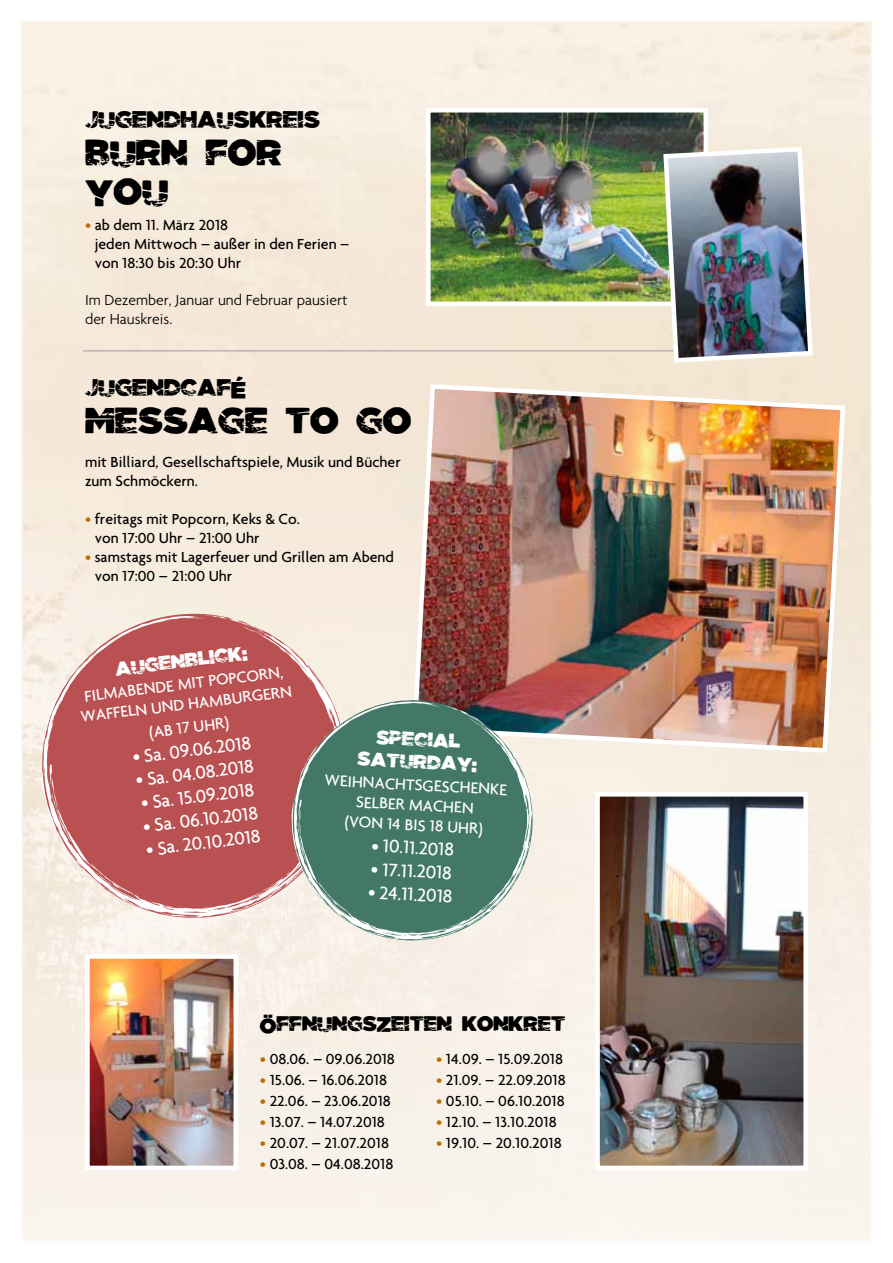
<style>
.page{position:relative;width:893px;height:1263px;background:#fff}
.page>*{position:absolute;margin:0;border:0;box-sizing:border-box;transform-origin:0 0}
.t1{font:42px/39px "Tomb Raider";color:#000}
.t2{font:27px "Tomb Raider";color:#000}
.t3{font:24px "Tomb Raider";color:#000}
.t4{font:22.35px/22.4px "Tomb Raider";color:#fff;text-align:center}
.t5{font:500 19.5px "Agenda";color:#fff}
.t6{font:500 16.8px/20.1px "Agenda";color:#fff;text-align:center}
.t7{font:500 15.75px/18.9px "Agenda";color:#000}
.t8{font:300 15.75px/18.9px "Agenda";color:#000}
.s1{color:#bb6f00}
</style>
<div class="page">
<hr style="left:83px;top:350px;width:725px;height:1px;background:#9c9c9d">
<img style="left:431px;top:113px;width:272px;height:188px">
<div style="left:426px;top:108px;width:282px;height:198px;border:4px solid #fff"></div>
<img style="left:661px;top:144px;width:154px;height:221px">
<img style="left:600px;top:797px;width:203px;height:368px">
<div style="left:595px;top:792px;width:213px;height:378px;border:4px solid #fff"></div>
<img style="left:90px;top:959px;width:143px;height:206px">
<div style="left:85px;top:954px;width:153px;height:216px;border:4px solid #fff"></div>
<img style="left:410px;top:382px;width:437px;height:373px">
<svg style="left:33px;top:605px;width:322px;height:322px;background:#f5ece1"></svg>
<svg style="left:43px;top:616px;width:303px;height:301px;background:#c77573"></svg>
<svg style="left:205px;top:615px;width:76px;height:29px;background:#ce8985"></svg>
<svg style="left:233px;top:903px;width:7px;height:8px"></svg>
<svg style="left:40px;top:673px;width:94px;height:222px;background:#c97a79"></svg>
<svg style="left:78px;top:633px;width:41px;height:33px"></svg>
<svg style="left:178px;top:618px;width:17px;height:2px"></svg>
<svg style="left:289px;top:697px;width:247px;height:247px;background:#dbc4bd"></svg>
<svg style="left:294px;top:701px;width:238px;height:239px;background:#668d7f"></svg>
<svg style="left:441px;top:704px;width:56px;height:33px;background:#406660"></svg>
<svg style="left:523px;top:860px;width:3px;height:5px"></svg>
<svg style="left:525px;top:798px;width:4px;height:14px"></svg>
<svg style="left:527px;top:823px;width:4px;height:17px"></svg>
<svg style="left:521px;top:847px;width:3px;height:7px"></svg>
<svg style="left:486px;top:890px;width:19px;height:19px"></svg>
<svg style="left:508px;top:877px;width:9px;height:6px"></svg>
<svg style="left:423px;top:934px;width:6px;height:5px"></svg>
<svg style="left:437px;top:915px;width:42px;height:20px"></svg>
<svg style="left:369px;top:926px;width:7px;height:7px"></svg>
<svg style="left:388px;top:930px;width:16px;height:10px"></svg>
<svg style="left:249px;top:706px;width:123px;height:206px;background:#8b7870"></svg>
<svg style="left:420px;top:703px;width:13px;height:3px"></svg>
<svg style="left:555px;top:165px;width:49px;height:49px;background:#8a8b7c"></svg>
<img style="left:514px;top:140px;width:50px;height:49px;border-radius:50%">
<svg style="left:467px;top:137px;width:49px;height:50px;background:#73736d"></svg>
<h2 class="t2" style="left:85px;top:109px;width:236px">JUGENDHAUSKREIS</h2>
<h1 class="t1" style="left:85px;top:137px;width:198px">BURN FOR<br>YOU</h1>
<p class="t7" style="left:95px;top:215px;width:256px;text-indent:-10px"><span class="s1">•</span> ab dem 11. März 2018<br>jeden Mittwoch – außer in den Ferien – von 18:30 bis 20:30 Uhr</p>
<p class="t8" style="left:85px;top:291px;width:264px">Im Dezember, Januar und Februar pausiert der Hauskreis.</p>
<h2 class="t2" style="left:85px;top:377px;width:162px">JUGENDCAFÉ</h2>
<h1 class="t1" style="left:85px;top:405px;width:328px">MESSAGE TO GO</h1>
<p class="t7" style="left:85px;top:452px;width:317px">mit Billiard, Gesellschaftspiele, Musik und Bücher zum Schmöckern.</p>
<p class="t7" style="left:95px;top:509px;width:207px;text-indent:-10px"><span class="s1">•</span> freitags mit Popcorn, Keks &amp; Co. von 17:00 Uhr – 21:00 Uhr</p>
<p class="t7" style="left:95px;top:547px;width:301px;text-indent:-10px"><span class="s1">•</span> samstags mit Lagerfeuer und Grillen am Abend von 17:00 – 21:00 Uhr</p>
<h3 class="t4" style="left:114px;top:660px;width:134px;rotate:-7deg">AUGENBLICK:</h3>
<p class="t6" style="left:77px;top:687px;width:211px;rotate:-7deg">Fi lmabende mit Popc orn,<br>Wa ffeln un d Ha mbur g er n</p>
<p class="t6" style="left:148px;top:722px;width:82px;rotate:-7deg">(ab 17 Uh r)</p>
<p class="t5" style="left:131px;top:745px;width:121px;rotate:-7deg">• Sa. 09.06.2018</p>
<p class="t5" style="left:134px;top:768px;width:120px;rotate:-7deg">• Sa. 04.08.2018</p>
<p class="t5" style="left:140px;top:791px;width:115px;rotate:-7deg">• Sa. 15.09.2018</p>
<p class="t5" style="left:142px;top:815px;width:117px;rotate:-7deg">• Sa. 06.10.2018</p>
<p class="t5" style="left:145px;top:838px;width:117px;rotate:-7deg">• Sa. 20.10.2018</p>
<h3 class="t4" style="left:359px;top:727px;width:121px;rotate:3deg">SPECIAL<br>SATURDAY:</h3>
<p class="t6" style="left:325px;top:769px;width:184px;rotate:3deg">Weih nach tsgesch enke selber ma ch en<br>(von 14 bi s 18 Uh r)</p>
<p class="t5" style="left:372px;top:833px;width:84px;rotate:3deg">• 10.11.2018</p>
<p class="t5" style="left:372px;top:857px;width:83px;rotate:3deg">• 17.11.2018</p>
<p class="t5" style="left:369px;top:880px;width:86px;rotate:3deg">• 24.11.2018</p>
<h3 class="t3" style="left:260px;top:1014px;width:307px">ÖFFNUNGSZEITEN KONKRET</h3>
<p class="t7" style="left:260px;top:1049px;width:137px"><span class="s1">•</span> 08.06. – 09.06.2018</p>
<p class="t7" style="left:260px;top:1070px;width:129px"><span class="s1">•</span> 15.06. – 16.06.2018</p>
<p class="t7" style="left:260px;top:1091px;width:133px"><span class="s1">•</span> 22.06. – 23.06.2018</p>
<p class="t7" style="left:260px;top:1112px;width:127px"><span class="s1">•</span> 13.07. – 14.07.2018</p>
<p class="t7" style="left:260px;top:1133px;width:131px"><span class="s1">•</span> 20.07. – 21.07.2018</p>
<p class="t7" style="left:260px;top:1154px;width:135px"><span class="s1">•</span> 03.08. – 04.08.2018</p>
<p class="t7" style="left:436px;top:1049px;width:128px"><span class="s1">•</span> 14.09. – 15.09.2018</p>
<p class="t7" style="left:436px;top:1070px;width:131px"><span class="s1">•</span> 21.09. – 22.09.2018</p>
<p class="t7" style="left:436px;top:1091px;width:130px"><span class="s1">•</span> 05.10. – 06.10.2018</p>
<p class="t7" style="left:436px;top:1112px;width:122px"><span class="s1">•</span> 12.10. – 13.10.2018</p>
<p class="t7" style="left:436px;top:1133px;width:127px"><span class="s1">•</span> 19.10. – 20.10.2018</p>
</div>
